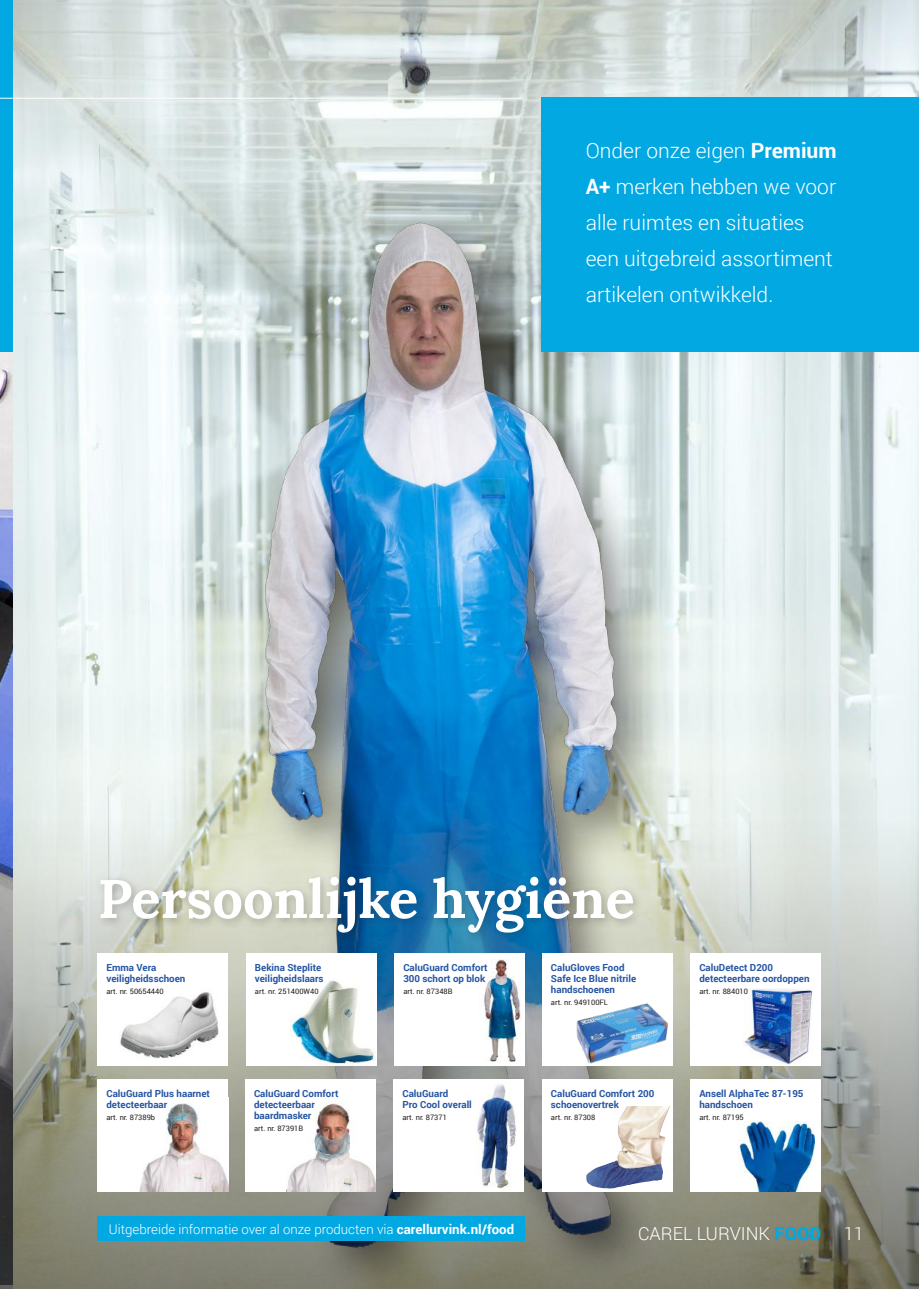
<style>
.page{position:relative;width:919px;height:1289px;background:#fff}
.page>*{position:absolute;margin:0;border:0;box-sizing:border-box;transform-origin:0 0}
.t1{font:700 54px "Lora";color:#fff}
.t2{font:300 21px/36px "Roboto";color:#fff}
.t3{font:300 18px "Roboto";color:#fff}
.t4{font:300 13.2px "Roboto";color:#fff}
.t5{font:700 9.75px/11.2px "Roboto";color:#2655a3}
.t6{font:7.5px "Roboto";color:#241f1f}
.s1{font-weight:700}
.s2{font-weight:900;color:#02a8e2}
</style>
<div class="page">
<img style="left:13px;top:0;width:905px;height:821px">
<hr style="left:13px;top:98px;width:508px;height:1px;background:#fff">
<div style="left:248px;top:207px;width:416px;height:1081px;background:#241f1f;opacity:.5"></div>
<img style="left:244px;top:206px;width:394px;height:615px">
<svg style="left:13px;top:821px;width:905px;height:467px;background:#9ca59e"></svg>
<img style="left:0;top:352px;width:13px;height:469px">
<svg style="left:0;top:821px;width:13px;height:467px;background:#5a5d69"></svg>
<div style="left:0;top:0;width:13px;height:352px;background:#02a8e2"></div>
<div style="left:541px;top:98px;width:377px;height:254px;background:#02a8e2"></div>
<svg style="left:0;top:98px;width:13px;height:1px"></svg>
<div style="left:97px;top:953px;width:131px;height:112px;background:#fff"></div>
<div style="left:541px;top:953px;width:131px;height:112px;background:#fff"></div>
<div style="left:245px;top:1078px;width:131px;height:112px;background:#fff"></div>
<div style="left:690px;top:1078px;width:131px;height:112px;background:#fff"></div>
<div style="left:246px;top:953px;width:130px;height:112px;background:#fff"></div>
<div style="left:690px;top:953px;width:131px;height:112px;background:#fff"></div>
<div style="left:393px;top:1078px;width:131px;height:112px;background:#fff"></div>
<div style="left:394px;top:953px;width:131px;height:112px;background:#fff"></div>
<div style="left:97px;top:1078px;width:131px;height:112px;background:#fff"></div>
<div style="left:541px;top:1078px;width:131px;height:112px;background:#fff"></div>
<div style="left:96px;top:872px;width:547px;height:71px;background:#241f1f;opacity:.25"></div>
<img style="left:743px;top:988px;width:70px;height:76px">
<img style="left:136px;top:1103px;width:92px;height:88px">
<img style="left:484px;top:959px;width:37px;height:102px">
<img style="left:287px;top:1103px;width:89px;height:87px">
<img style="left:477px;top:1084px;width:39px;height:104px">
<img style="left:290px;top:980px;width:86px;height:85px">
<img style="left:738px;top:1121px;width:76px;height:70px">
<div style="left:97px;top:1216px;width:428px;height:24px;background:#02a8e2"></div>
<img style="left:576px;top:1003px;width:92px;height:61px">
<img style="left:586px;top:1106px;width:84px;height:82px">
<img style="left:120px;top:992px;width:99px;height:67px">
<h2 class="t2" style="left:585px;top:132px;width:252px">Onder onze eigen <span class="s1">Premium<br>A+</span> merken hebben we voor alle ruimtes en situaties een uitgebreid assortiment artikelen ontwikkeld.</h2>
<h1 class="t1" style="left:98px;top:863px;width:538px">Persoonlijke hygiëne</h1>
<p class="t5" style="left:106px;top:961px;width:80px">Emma Vera veiligheidsschoen</p>
<p class="t6" style="left:106px;top:986px;width:59px">art. nr. 50654440</p>
<p class="t5" style="left:255px;top:961px;width:70px">Bekina Steplite veiligheidslaars</p>
<p class="t6" style="left:255px;top:986px;width:65px">art. nr. 251400W40</p>
<p class="t5" style="left:403px;top:961px;width:86px">CaluGuard Comfort<br>300 schort op blok</p>
<p class="t6" style="left:403px;top:986px;width:51px">art. nr. 87348B</p>
<p class="t5" style="left:551px;top:961px;width:87px">CaluGloves Food<br>Safe Ice Blue nitrile handschoenen</p>
<p class="t6" style="left:551px;top:997px;width:59px">art. nr. 949100FL</p>
<p class="t5" style="left:699px;top:961px;width:112px">CaluDetect D200 detecteerbare oordoppen</p>
<p class="t6" style="left:699px;top:986px;width:50px">art. nr. 884010</p>
<p class="t5" style="left:106px;top:1087px;width:105px">CaluGuard Plus haarnet detecteerbaar</p>
<p class="t6" style="left:106px;top:1111px;width:50px">art. nr. 87389b</p>
<p class="t5" style="left:254px;top:1087px;width:86px">CaluGuard Comfort detecteerbaar baardmasker</p>
<p class="t6" style="left:254px;top:1123px;width:51px">art. nr. 87391B</p>
<p class="t5" style="left:402px;top:1087px;width:71px">CaluGuard<br>Pro Cool overall</p>
<p class="t6" style="left:402px;top:1111px;width:46px">art. nr. 87371</p>
<p class="t5" style="left:551px;top:1087px;width:105px">CaluGuard Comfort 200 schoenovertrek</p>
<p class="t6" style="left:551px;top:1111px;width:46px">art. nr. 87308</p>
<p class="t5" style="left:699px;top:1087px;width:106px">Ansell AlphaTec 87-195 handschoen</p>
<p class="t6" style="left:699px;top:1112px;width:46px">art. nr. 87195</p>
<h3 class="t4" style="left:109px;top:1220px;width:407px">Uitgebreide informatie over al onze producten via <span class="s1">carellurvink.nl/food</span></h3>
<h3 class="t3" style="left:638px;top:1221px;width:184px">CAREL LURVINK <span class="s2">FOOD</span></h3>
<h3 class="t3" style="left:843px;top:1221px;width:21px">11</h3>
</div>
